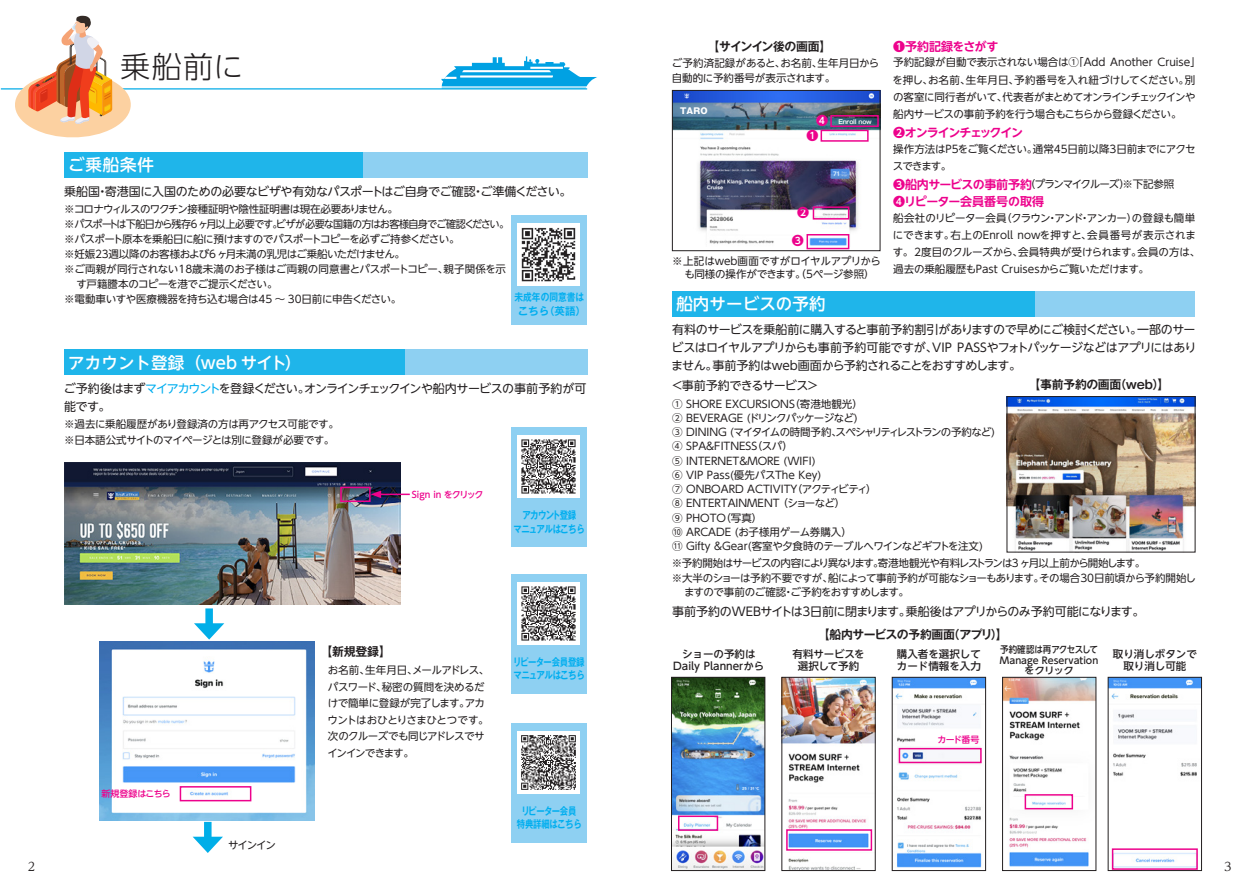
<style>
.page{position:relative;width:1259px;height:893px;background:#fff}
.page>*{position:absolute;margin:0;border:0;box-sizing:border-box;transform-origin:0 0}
.t1{font:300 30px "UD Shin Go NT Pro";color:#231f20}
.t2{font:500 16.5px "UD Shin Go NT Pro";letter-spacing:.005em;color:#fff}
.t3{font:12px/18px "UD Shin Go NT Pro";letter-spacing:-.045em;color:#231f20;text-align:justify}
.t4{font:12px/18px "UD Shin Go NT Pro";letter-spacing:-.065em;color:#231f20}
.t5{font:700 12px "Gothic MB101 Pro De";letter-spacing:-.03em;color:#231f20}
.t6{font:700 12px "UD Shin Go NT Pro De";letter-spacing:-.015em;color:#ed028c}
.t7{font:700 12px "UD Shin Go NT Pro De";letter-spacing:-.095em;color:#ed028c}
.t8{font:700 12px "UD Shin Go NT Pro De";letter-spacing:-.01em;color:#ed028c}
.t9{font:700 12px "UD Shin Go NT Pro De";letter-spacing:-.055em;color:#ed028c}
.t10{font:12px "UD Reimin Pro";color:#231f20}
.t11{font:10.5px/14.2px "UD Shin Go NT Pro";color:#231f20}
.t12{font:10.5px/17.2px "UD Shin Go NT Pro";letter-spacing:-.03em;color:#231f20}
.t13{font:10.5px/16.5px "UD Shin Go NT Pro";letter-spacing:-.05em;color:#231f20}
.t14{font:10.5px/17.7px "UD Shin Go NT Pro";letter-spacing:-.06em;color:#231f20}
.t15{font:500 10.5px/12px "UD Shin Go NT Pro";color:#231f20;text-align:center}
.t16{font:10.5px "UD Shin Go NT Pro";letter-spacing:-.075em;color:#231f20}
.t17{font:10.5px "UD Shin Go NT Pro";letter-spacing:-.005em;color:#231f20}
.t18{font:10.5px "UD Shin Go NT Pro";letter-spacing:-.055em;color:#231f20}
.t19{font:700 10.5px/13.5px "Gothic MB101 Pro De";letter-spacing:-.035em;color:#00aeef;scale:.8 1}
.t20{font:700 10.5px/13.5px "Gothic MB101 Pro De";letter-spacing:-.065em;color:#00aeef;text-align:center;scale:.8 1}
.t21{font:700 10.5px/13.5px "Gothic MB101 Pro De";color:#00aeef;text-align:center;scale:.83 1}
.t22{font:500 10.5px/12px "UD Shin Go NT Pro";letter-spacing:-.025em;color:#231f20;text-align:center}
.t23{font:500 9.45px/10.5px "UD Shin Go NT Pro";color:#231f20;text-align:center;scale:.9 1}
.t24{font:500 9px "UD Shin Go NT Pro";letter-spacing:-.055em;color:#ed028c}
.t25{font:500 9px "UD Shin Go NT Pro";letter-spacing:-.025em;color:#ed028c}
.t26{font:500 9px "UD Shin Go NT Pro";letter-spacing:-.075em;color:#ed028c}
.t27{font:800 8.25px "Gothic MB101 Pro";color:#fff}
.t28{font:700 6px "Gothic MB101 Pro De";letter-spacing:-.03em;color:#fff}
.s1{color:#00aeef}
.s2{font-family:"UD Shin Go NT Pro De";font-weight:700;font-size:12px;color:#ed028c}
</style>
<div class="page">
<img style="left:674px;top:92px;width:204px;height:154px">
<div style="left:672px;top:90px;width:208px;height:161px;border:1px solid #231f20"></div>
<img style="left:99px;top:641px;width:216px;height:180px">
<hr style="left:1px;top:88px;width:586px;height:2px;background:#2eb9eb">
<div style="left:64px;top:152px;width:299px;height:25px;background:#1fb5ea"></div>
<div style="left:363px;top:152px;width:224px;height:25px;background:#8ed0f2"></div>
<div style="left:64px;top:350px;width:341px;height:25px;background:#1fb5ea"></div>
<div style="left:405px;top:350px;width:182px;height:25px;background:#8ed0f2"></div>
<div style="left:672px;top:291px;width:363px;height:25px;background:#1fb5ea"></div>
<div style="left:1035px;top:291px;width:160px;height:25px;background:#8ed0f2"></div>
<div style="left:180px;top:786px;width:71px;height:15px;border:2px solid #ed028c"></div>
<div style="left:511px;top:215px;width:76px;height:110px;background:#8ed0f2"></div>
<img style="left:517px;top:224px;width:63px;height:62px">
<div style="left:511px;top:427px;width:76px;height:119px;background:#8ed0f2"></div>
<img style="left:517px;top:435px;width:63px;height:62px">
<div style="left:511px;top:574px;width:76px;height:120px;background:#8ed0f2"></div>
<img style="left:517px;top:583px;width:63px;height:62px">
<div style="left:511px;top:723px;width:76px;height:120px;background:#8ed0f2"></div>
<img style="left:517px;top:732px;width:63px;height:62px">
<div style="left:830px;top:115px;width:48px;height:12px;border:2px solid #ed028c"></div>
<div style="left:820px;top:130px;width:48px;height:12px;border:2px solid #ed028c"></div>
<div style="left:812px;top:206px;width:37px;height:14px;border:2px solid #ed028c"></div>
<div style="left:806px;top:234px;width:43px;height:15px;border:2px solid #ed028c"></div>
<div style="left:205px;top:608px;width:8px;height:22px;background:#00aee8"></div>
<svg style="left:194px;top:623px;width:30px;height:17px"></svg>
<div style="left:204px;top:822px;width:7px;height:21px;background:#00aee8"></div>
<svg style="left:193px;top:837px;width:30px;height:16px"></svg>
<svg style="left:9px;top:16px;width:127px;height:122px"></svg>
<svg style="left:441px;top:56px;width:156px;height:33px"></svg>
<img style="left:64px;top:463px;width:336px;height:142px">
<div style="left:340px;top:487px;width:30px;height:15px;border:2px solid #ed028c"></div>
<img style="left:1008px;top:398px;width:185px;height:152px">
<div style="left:1006px;top:396px;width:189px;height:156px;border:1px solid #231f20"></div>
<hr style="left:379px;top:494px;width:31px;height:1px;background:#ed028c">
<svg style="left:370px;top:490px;width:11px;height:8px"></svg>
<img style="left:673px;top:679px;width:90px;height:190px">
<div style="left:671px;top:677px;width:94px;height:194px;border:1px solid #231f20"></div>
<img style="left:783px;top:679px;width:90px;height:190px">
<div style="left:781px;top:677px;width:94px;height:194px;border:1px solid #231f20"></div>
<img style="left:894px;top:679px;width:90px;height:189px">
<div style="left:892px;top:677px;width:94px;height:194px;border:1px solid #231f20"></div>
<img style="left:1004px;top:679px;width:90px;height:188px">
<div style="left:1002px;top:677px;width:94px;height:194px;border:1px solid #231f20"></div>
<img style="left:1109px;top:679px;width:91px;height:190px">
<div style="left:1107px;top:677px;width:95px;height:194px;border:1px solid #231f20"></div>
<div style="left:678px;top:815px;width:40px;height:16px;border:2px solid #ed028c"></div>
<div style="left:898px;top:748px;width:83px;height:15px;border:2px solid #ed028c"></div>
<div style="left:786px;top:829px;width:86px;height:22px;border:2px solid #ed028c"></div>
<div style="left:1111px;top:848px;width:86px;height:22px;border:2px solid #ed028c"></div>
<div style="left:1024px;top:794px;width:49px;height:15px;border:2px solid #ed028c"></div>
<div style="left:816px;top:116px;width:10px;height:9px;background:#fff;border-radius:50%"></div>
<h1 class="t1" style="left:120px;top:42px;width:125px">乗船前に</h1>
<h2 class="t2" style="left:68px;top:152px;width:87px">ご乗船条件</h2>
<p class="t3" style="left:64px;top:182px;width:509px">乗船国・寄港国に入国のための必要なビザや有効なパスポートはご自身でご確認・ご準備ください。</p>
<p class="t18" style="left:64px;top:201px;width:335px">※コロナウィルスのワクチン接種証明や陰性証明書は現在必要ありません。</p>
<p class="t16" style="left:64px;top:216px;width:446px">※パスポートは下船日から残存6ヶ月以上必要です。ビザが必要な国籍の方はお客様自身でご確認ください。</p>
<p class="t13" style="left:64px;top:231px;width:397px">※パスポート原本を乗船日に船に預けますのでパスポートコピーを必ずご持参ください。</p>
<p class="t12" style="left:64px;top:245px;width:342px">※妊娠23週以降のお客様および6ヶ月未満の乳児はご乗船いただけません。</p>
<p class="t17" style="left:64px;top:261px;width:443px">※ご両親が同行されない18歳未満のお子様はご両親の同意書とパスポートコピー、親子関係を示</p>
<p class="t12" style="left:76px;top:275px;width:203px">す戸籍謄本のコピーを港でご提示ください。</p>
<p class="t12" style="left:64px;top:290px;width:339px">※電動車いすや医療機器を持ち込む場合は45 〜 30日前に申告ください。</p>
<p class="t21" style="left:514px;top:289px;width:88px">未成年の同意書はこちら（英語）</p>
<h2 class="t2" style="left:68px;top:349px;width:235px">アカウント登録（web サイト）</h2>
<p class="t4" style="left:64px;top:379px;width:524px">ご予約後はまず<span class="s1">マイアカウント</span>を登録ください。オンラインチェックインや船内サービスの事前予約が可能です。</p>
<p class="t12" style="left:64px;top:415px;width:276px;line-height:16.5px">※過去に乗船履歴があり登録済の方は再アクセス可能です。※日本語公式サイトのマイページとは別に登録が必要です。</p>
<p class="t25" style="left:102px;top:786px;width:71px">新規登録はこちら</p>
<p class="t12" style="left:228px;top:836px;width:49px">サインイン</p>
<p class="t24" style="left:412px;top:488px;width:73px">Sign in をクリック</p>
<p class="t20" style="left:513px;top:507px;width:91px">アカウント登録<br>マニュアルはこちら</p>
<p class="t5" style="left:320px;top:641px;width:72px">【新規登録】</p>
<p class="t13" style="left:327px;top:662px;width:163px">お名前、生年月日、メールアドレス、パスワード、秘密の質問を決めるだけで簡単に登録が完了します。アカウントはおひとりさまひとつです。次のクルーズでも同じアドレスでサインインできます。</p>
<p class="t19" style="left:513px;top:653px;width:91px">リピーター会員登録マニュアルはこちら</p>
<p class="t19" style="left:517px;top:803px;width:83px;text-align:center">リピーター会員特典詳細はこちら</p>
<p class="t5" style="left:707px;top:36px;width:125px">【サインイン後の画面】</p>
<p class="t11" style="left:672px;top:55px;width:209px;line-height:15px">ご予約済記録があると、お名前、生年月日から自動的に予約番号が表示されます。</p>
<p class="t27" style="left:680px;top:104px;width:29px">TARO</p>
<p class="t9" style="left:816px;top:111px;width:13px">❹</p>
<p class="t9" style="left:806px;top:126px;width:13px">❶</p>
<p class="t28" style="left:838px;top:116px;width:35px">Enroll now</p>
<p class="t9" style="left:797px;top:203px;width:13px">❷</p>
<p class="t9" style="left:792px;top:230px;width:13px">❸</p>
<p class="t12" style="left:672px;top:254px;width:210px;line-height:13.5px;text-align:center">※上記はweb画面ですがロイヤルアプリからも同様の操作ができます。（5ページ参照）</p>
<h2 class="t2" style="left:676px;top:291px;width:151px">船内サービスの予約</h2>
<p class="t8" style="left:893px;top:36px;width:107px">❶予約記録をさがす</p>
<p class="t12" style="left:892px;top:54px;width:310px">予約記録が自動で表示されない場合は①「Add Another Cruise」を押し、お名前、生年月日、予約番号を入れ紐づけしてください。別の客室に同行者がいて、代表者がまとめてオンラインチェックインや船内サービスの事前予約を行う場合もこちらから登録ください。</p>
<p class="t7" style="left:893px;top:122px;width:131px">❷オンラインチェックイン</p>
<p class="t14" style="left:892px;top:140px;width:304px">操作方法はP5をご覧ください。通常45日前以降3日前までにアクセスできます。<br><span class="s2">❸船内サービスの事前予約</span>（プランマイクルーズ）※下記参照</p>
<p class="t6" style="left:893px;top:191px;width:152px">❹リピーター会員番号の取得</p>
<p class="t11" style="left:893px;top:209px;width:309px;line-height:17.2px">船会社のリピーター会員（クラウン・アンド・アンカー）の登録も簡単にできます。右上のEnroll nowを押すと、会員番号が表示されます。2度目のクルーズから、会員特典が受けられます。会員の方は、過去の乗船履歴もPast Cruisesからご覧いただけます。</p>
<p class="t3" style="left:671px;top:320px;width:526px">有料のサービスを乗船前に購入すると事前予約割引がありますので早めにご検討ください。一部のサービスはロイヤルアプリからも事前予約可能ですが、VIP PASSやフォトパッケージなどはアプリにはありません。事前予約はweb画面から予約されることをおすすめします。</p>
<p class="t3" style="left:671px;top:376px;width:149px">＜事前予約できるサービス＞</p>
<p class="t5" style="left:1028px;top:374px;width:142px">【事前予約の画面（web）】</p>
<p class="t11" style="left:672px;top:396px;width:324px">① SHORE EXCURSIONS（寄港地観光）<br>② BEVERAGE (ドリンクパッケージなど)<br>③ DINING (マイタイムの時間予約、スペシャリティレストランの予約など)<br>④ SPA&amp;FITNESS（スパ）<br>⑤ INTERNET&amp;MORE (WIFI)<br>⑥ VIP Pass(優先パスThe Key)<br>⑦ ONBOARD ACTIVITY（アクティビティ）<br>⑧ ENTERTAINMENT （ショーなど）<br>⑨ PHOTO（写真）<br>⑩ ARCADE (お子様用ゲーム券購入）<br>⑪ Gifty ＆Gear(客室や夕食時のテーブルへワインなどギフトを注文)</p>
<p class="t13" style="left:672px;top:555px;width:525px;line-height:15px">※予約開始はサービスの内容により異なります。寄港地観光や有料レストランは3ヶ月以上前から開始します。<br>※大半のショーは予約不要ですが、船によって事前予約が可能なショーもあります。その場合30日前頃から予約開始し</p>
<p class="t13" style="left:684px;top:583px;width:226px">ますので事前のご確認・ご予約をおすすめします。</p>
<p class="t3" style="left:672px;top:602px;width:474px">事前予約のWEBサイトは3日前に閉まります。乗船後はアプリからのみ予約可能になります。</p>
<p class="t5" style="left:817px;top:624px;width:191px">【船内サービスの予約画面（アプリ）】</p>
<p class="t15" style="left:673px;top:648px;width:93px">ショーの予約は<br>Daily Plannerから</p>
<p class="t23" style="left:1000px;top:644px;width:111px">予約確認は再アクセスして<br>Manage Reservationをクリック</p>
<p class="t15" style="left:1112px;top:648px;width:85px">取り消しボタンで取り消し可能</p>
<p class="t22" style="left:792px;top:648px;width:74px">有料サービスを選択して予約</p>
<p class="t15" style="left:897px;top:648px;width:85px;text-align:left">購入者を選択してカード情報を入力</p>
<p class="t26" style="left:937px;top:732px;width:43px">カード番号</p>
<p class="t10" style="left:28px;top:857px;width:9px">2</p>
<p class="t10" style="left:1224px;top:857px;width:9px">3</p>
</div>
